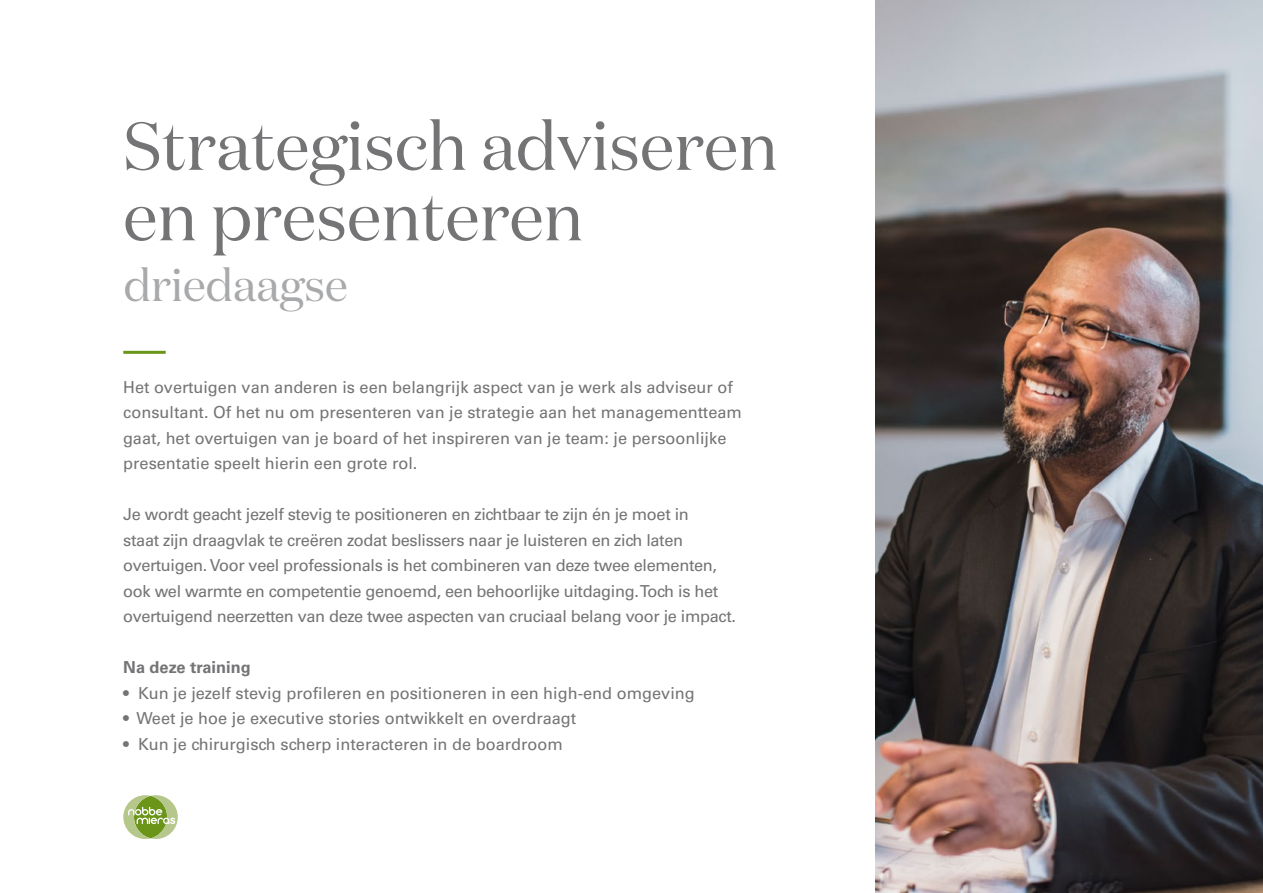
<style>
.page{position:relative;width:1263px;height:893px;background:#fff}
.page>*{position:absolute;margin:0;border:0;box-sizing:border-box;transform-origin:0 0}
.t1{font:67.5px/70.5px "Domaine Disp";color:#747476}
.t2{font:45px "Domaine Disp";color:#a8a9ab}
.t3{font:16.5px/25.5px "Univers";color:#747476}
.t4{font:16.5px/25.5px "Univers";letter-spacing:-.02em;color:#747476}
.t5{font:700 16.5px "Univers";color:#747476}
</style>
<div class="page">
<hr style="left:123px;top:351px;width:43px;height:3px;background:#6a9519">
<svg style="left:123px;top:795px;width:55px;height:44px"></svg>
<img style="left:875px;top:0;width:388px;height:893px">
<h1 class="t1" style="left:123px;top:110px;width:656px">Strategisch adviseren en presenteren</h1>
<h2 class="t2" style="left:124px;top:257px;width:225px">driedaagse</h2>
<p class="t3" style="left:123px;top:374px;width:620px">Het overtuigen van anderen is een belangrijk aspect van je werk als adviseur of consultant. Of het nu om presenteren van je strategie aan het managementteam gaat, het overtuigen van je board of het inspireren van je team: je persoonlijke presentatie speelt hierin een grote rol.</p>
<p class="t4" style="left:123px;top:502px;width:614px">Je wordt geacht jezelf stevig te positioneren en zichtbaar te zijn én je moet in<br>staat zijn draagvlak te creëren zodat beslissers naar je luisteren en zich laten overtuigen. Voor veel professionals is het combineren van deze twee elementen, ook wel warmte en competentie genoemd, een behoorlijke uitdaging. Toch is het overtuigend neerzetten van deze twee aspecten van cruciaal belang voor je impact.</p>
<p class="t5" style="left:123px;top:658px;width:129px">Na deze training</p>
<p class="t3" style="left:123px;top:680px;width:573px">• Kun je jezelf stevig profileren en positioneren in een high-end omgeving</p>
<p class="t3" style="left:123px;top:706px;width:454px">• Weet je hoe je executive stories ontwikkelt en overdraagt</p>
<p class="t3" style="left:123px;top:731px;width:441px">• Kun je chirurgisch scherp interacteren in de boardroom</p>
</div>
